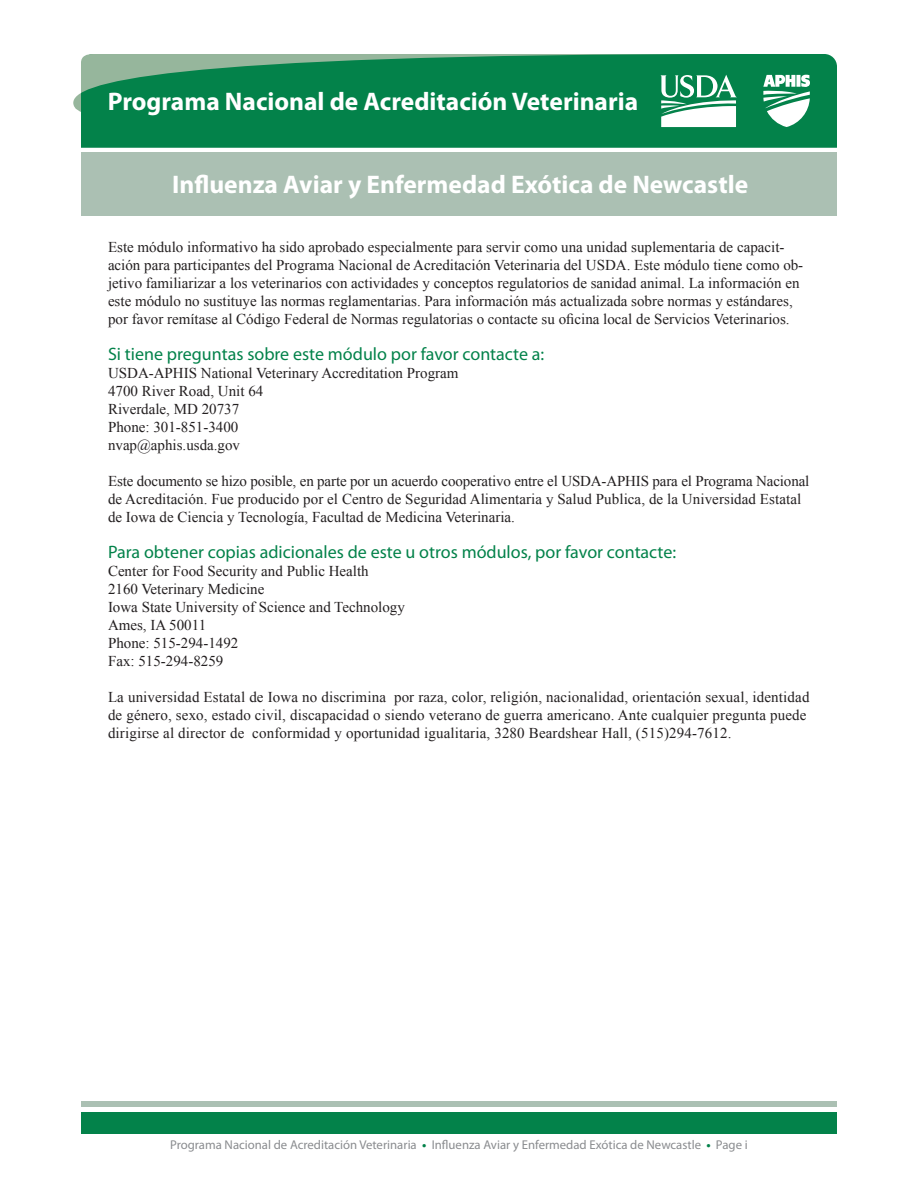
<style>
.page{position:relative;width:918px;height:1188px;background:#fff}
.page>*{position:absolute;margin:0;border:0;box-sizing:border-box;transform-origin:0 0}
.t1{font:700 25.5px "Myriad Pro";color:#fff}
.t2{font:18px "Myriad Pro";color:#03824a}
.t3{font:15px/18px "Times New Roman";color:#231f20}
.t4{font:12.75px "Myriad Pro";color:#8a8c8f}
.s1{font-weight:700;color:#03824a}
</style>
<div class="page">
<div style="left:81px;top:1112px;width:756px;height:22px;background:#03824a"></div>
<div style="left:81px;top:54px;width:756px;height:94px;background:#03824a"></div>
<div style="left:81px;top:1102px;width:756px;height:5px;background:#abc0b3"></div>
<div style="left:81px;top:153px;width:756px;height:63px;background:#abc0b3"></div>
<svg style="left:73px;top:54px;width:676px;height:73px;background:#208e5c"></svg>
<svg style="left:763px;top:75px;width:47px;height:52px"></svg>
<h1 class="t1" style="left:108px;top:85px;width:532px">Programa Nacional de Acreditación Veterinaria</h1>
<h1 class="t1" style="left:172px;top:167px;width:578px">Influenza Aviar y Enfermedad Exótica de Newcastle</h1>
<p class="t3" style="left:108px;top:238px;width:697px">Este módulo informativo ha sido aprobado especialmente para servir como una unidad suplementaria de capacit&shy;ación para participantes del Programa Nacional de Acreditación Veterinaria del USDA. Este módulo tiene como ob&shy;jetivo familiarizar a los veterinarios con actividades y conceptos regulatorios de sanidad animal. La información en este módulo no sustituye las normas reglamentarias. Para información más actualizada sobre normas y estándares, por favor remítase al Código Federal de Normas regulatorias o contacte su oficina local de Servicios Veterinarios.</p>
<p class="t2" style="left:108px;top:343px;width:438px">Si tiene preguntas sobre este módulo por favor contacte a:</p>
<p class="t3" style="left:108px;top:364px;width:352px">USDA-APHIS National Veterinary Accreditation Program</p>
<p class="t3" style="left:108px;top:382px;width:157px">4700 River Road, Unit 64</p>
<p class="t3" style="left:108px;top:400px;width:133px">Riverdale, MD 20737</p>
<p class="t3" style="left:108px;top:418px;width:132px">Phone: 301-851-3400</p>
<p class="t3" style="left:108px;top:436px;width:134px">nvap@aphis.usda.gov</p>
<p class="t3" style="left:108px;top:472px;width:703px">Este documento se hizo posible, en parte por un acuerdo cooperativo entre el USDA-APHIS para el Programa Nacional de Acreditación. Fue producido por el Centro de Seguridad Alimentaria y Salud Publica, de la Universidad Estatal de Iowa de Ciencia y Tecnología, Facultad de Medicina Veterinaria.</p>
<p class="t2" style="left:108px;top:541px;width:570px">Para obtener copias adicionales de este u otros módulos, por favor contacte:</p>
<p class="t3" style="left:108px;top:562px;width:262px">Center for Food Security and Public Health</p>
<p class="t3" style="left:108px;top:580px;width:158px">2160 Veterinary Medicine</p>
<p class="t3" style="left:108px;top:598px;width:298px">Iowa State University of Science and Technology</p>
<p class="t3" style="left:108px;top:616px;width:100px">Ames, IA 50011</p>
<p class="t3" style="left:108px;top:634px;width:132px">Phone: 515-294-1492</p>
<p class="t3" style="left:108px;top:652px;width:117px">Fax: 515-294-8259</p>
<p class="t3" style="left:108px;top:688px;width:703px">La universidad Estatal de Iowa no discrimina por raza, color, religión, nacionalidad, orientación sexual, identidad de género, sexo, estado civil, discapacidad o siendo veterano de guerra americano. Ante cualquier pregunta puede dirigirse al director de conformidad y oportunidad igualitaria, 3280 Beardshear Hall, (515)294-7612.</p>
<p class="t4" style="left:170px;top:1137px;width:579px">Programa Nacional de Acreditación Veterinaria <span class="s1">•</span> Influenza Aviar y Enfermedad Exótica de Newcastle <span class="s1">•</span> Page i</p>
</div>
